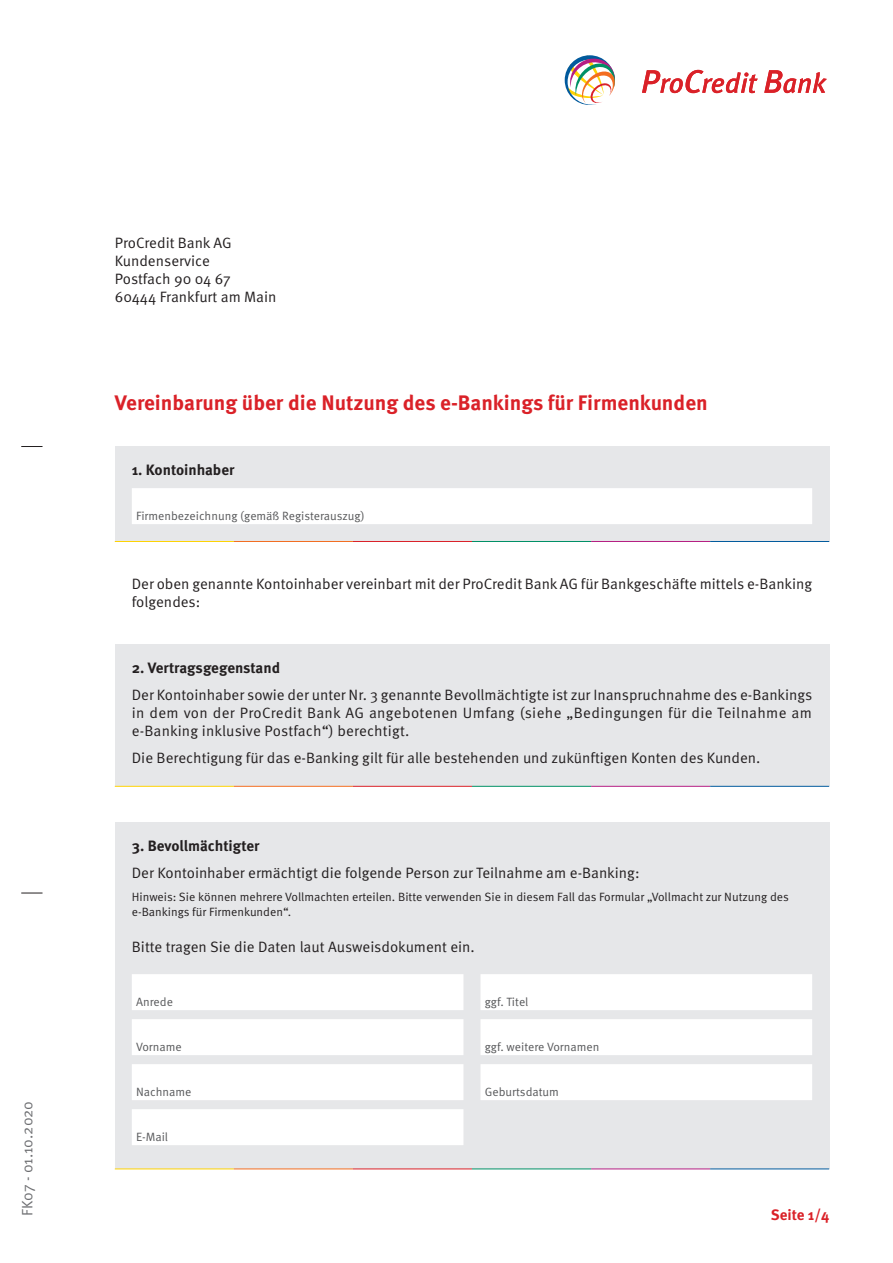
<style>
.page{position:relative;width:893px;height:1263px;background:#fff}
.page>*{position:absolute;margin:0;border:0;box-sizing:border-box;transform-origin:0 0}
.t1{font:700 21px "Meta Pro";color:#da2128}
._03_Fließtext___BM{font:15px/18px "Meta Pro Norm";color:#231f20}
._02_Subhead{font:15px "Meta Pro Norm";color:#231f20}
._02_Subhead-2{font:700 15px "Meta Pro";color:#231f20}
.t2{font:15px "Meta Pro Norm";color:#6c6d70}
.t3{font:700 15px "Meta Pro";color:#da2128}
._05_Fußnote{font:12px/14.4px "Meta Pro Norm";color:#231f20}
._04_Formularfeld__L{font:12px "Meta Pro Norm";color:#57585a}
</style>
<div class="page">
<svg style="left:565px;top:55px;width:50px;height:50px"></svg>
<svg style="left:642px;top:70px;width:116px;height:23px"></svg>
<svg style="left:764px;top:70px;width:63px;height:23px"></svg>
<svg style="left:21px;top:446px;width:22px;height:1px"></svg>
<svg style="left:21px;top:893px;width:22px;height:1px"></svg>
<div style="left:115px;top:446px;width:714px;height:95px;background:#e6e7e9"></div>
<div style="left:132px;top:488px;width:680px;height:36px;background:#fff"></div>
<div style="left:115px;top:822px;width:714px;height:346px;background:#e6e7e9"></div>
<div style="left:132px;top:974px;width:680px;height:36px;background:#fff"></div>
<div style="left:463px;top:973px;width:17px;height:39px;background:#e6e7e9"></div>
<div style="left:132px;top:1019px;width:680px;height:36px;background:#fff"></div>
<div style="left:463px;top:1018px;width:17px;height:39px;background:#e6e7e9"></div>
<div style="left:132px;top:1064px;width:680px;height:36px;background:#fff"></div>
<div style="left:463px;top:1063px;width:17px;height:39px;background:#e6e7e9"></div>
<div style="left:132px;top:1109px;width:680px;height:36px;background:#fff"></div>
<div style="left:463px;top:1108px;width:17px;height:39px;background:#e6e7e9"></div>
<hr style="left:115px;top:1168px;width:119px;height:1px;background:#fed304">
<hr style="left:353px;top:1168px;width:119px;height:1px;background:#da2128">
<hr style="left:591px;top:1168px;width:119px;height:1px;background:#b51e83">
<hr style="left:234px;top:1168px;width:119px;height:1px;background:#f36e21">
<hr style="left:472px;top:1168px;width:119px;height:1px;background:#009065">
<hr style="left:710px;top:1168px;width:119px;height:1px;background:#015a9d">
<hr style="left:115px;top:541px;width:119px;height:1px;background:#fed304">
<hr style="left:353px;top:541px;width:119px;height:1px;background:#da2128">
<hr style="left:591px;top:541px;width:119px;height:1px;background:#b51e83">
<hr style="left:234px;top:541px;width:119px;height:1px;background:#f36e21">
<hr style="left:472px;top:541px;width:119px;height:1px;background:#009065">
<hr style="left:710px;top:541px;width:119px;height:1px;background:#015a9d">
<div style="left:115px;top:645px;width:714px;height:141px;background:#e6e7e9"></div>
<hr style="left:115px;top:786px;width:119px;height:1px;background:#fed304">
<hr style="left:353px;top:786px;width:119px;height:1px;background:#da2128">
<hr style="left:591px;top:786px;width:119px;height:1px;background:#b51e83">
<hr style="left:234px;top:786px;width:119px;height:1px;background:#f36e21">
<hr style="left:472px;top:786px;width:119px;height:1px;background:#009065">
<hr style="left:710px;top:786px;width:119px;height:1px;background:#015a9d">
<div style="left:476px;top:1109px;width:341px;height:43px;background:#e6e7e9"></div>
<p class="t2" style="left:16px;top:1216px;width:116px;rotate:-90deg">FK07 - 01.10.2020</p>
<p class="_03_Fließtext___BM" style="left:115px;top:233px;width:163px">ProCredit Bank AG<br>Kundenservice<br>Postfach 90 04 67<br>60444 Frankfurt am Main</p>
<h1 class="t1" style="left:115px;top:387px;width:594px">Vereinbarung über die Nutzung des e-Bankings für Firmenkunden</h1>
<p class="_02_Subhead-2" style="left:132px;top:458px;width:104px">1. Kontoinhaber</p>
<p class="_04_Formularfeld__L" style="left:136px;top:506px;width:230px">Firmenbezeichnung (gemäß Registerauszug)</p>
<p class="_03_Fließtext___BM" style="left:132px;top:574px;width:682px">Der oben genannte Kontoinhaber vereinbart mit der ProCredit Bank AG für Bankgeschäfte mittels e-Banking folgendes:</p>
<p class="_02_Subhead-2" style="left:132px;top:656px;width:150px">2. Vertragsgegenstand</p>
<p class="_03_Fließtext___BM" style="left:132px;top:685px;width:682px;text-align:justify">Der Kontoinhaber sowie der unter Nr. 3 genannte Bevollmächtigte ist zur Inanspruchnahme des e-Bankings in dem von der ProCredit Bank AG angebotenen Umfang (siehe „Bedingungen für die Teilnahme am e-Banking inklusive Postfach“) berechtigt.</p>
<p class="_03_Fließtext___BM" style="left:132px;top:748px;width:630px">Die Berechtigung für das e-Banking gilt für alle bestehenden und zukünftigen Konten des Kunden.</p>
<p class="_02_Subhead-2" style="left:132px;top:834px;width:129px">3. Bevollmächtigter</p>
<p class="_02_Subhead" style="left:132px;top:861px;width:509px">Der Kontoinhaber ermächtigt die folgende Person zur Teilnahme am e-Banking:</p>
<p class="_05_Fußnote" style="left:132px;top:889px;width:659px">Hinweis: Sie können mehrere Vollmachten erteilen. Bitte verwenden Sie in diesem Fall das Formular „Vollmacht zur Nutzung des e-Bankings für Firmenkunden“.</p>
<p class="_03_Fließtext___BM" style="left:132px;top:936px;width:345px">Bitte tragen Sie die Daten laut Ausweisdokument ein.</p>
<p class="_04_Formularfeld__L" style="left:136px;top:992px;width:38px">Anrede</p>
<p class="_04_Formularfeld__L" style="left:485px;top:992px;width:45px">ggf. Titel</p>
<p class="_04_Formularfeld__L" style="left:136px;top:1037px;width:47px">Vorname</p>
<p class="_04_Formularfeld__L" style="left:485px;top:1037px;width:116px">ggf. weitere Vornamen</p>
<p class="_04_Formularfeld__L" style="left:136px;top:1082px;width:57px">Nachname</p>
<p class="_04_Formularfeld__L" style="left:485px;top:1082px;width:76px">Geburtsdatum</p>
<p class="_04_Formularfeld__L" style="left:136px;top:1127px;width:34px">E-Mail</p>
<p class="t3" style="left:771px;top:1203px;width:60px">Seite 1/4</p>
</div>
